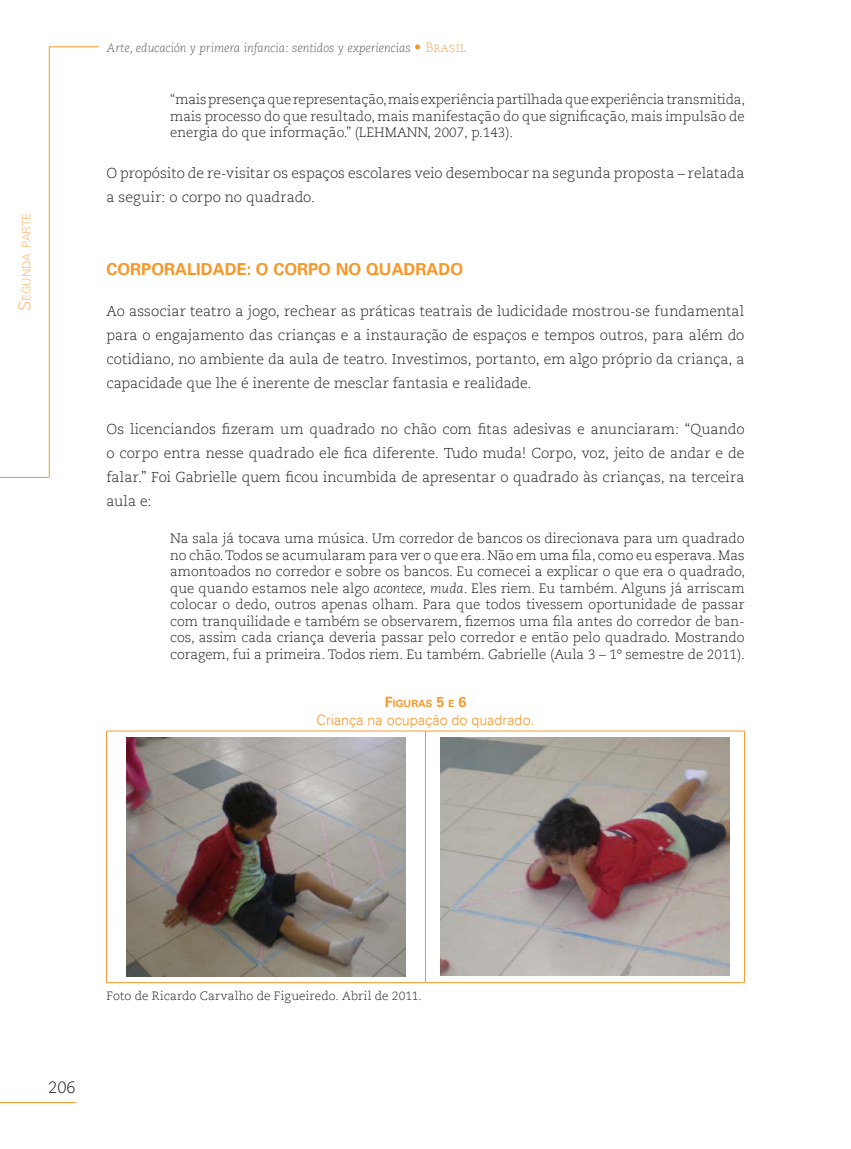
<style>
.page{position:relative;width:851px;height:1149px;background:#fff}
.page>*{position:absolute;margin:0;border:0;box-sizing:border-box;transform-origin:0 0}
.t1{font:700 16.5px "Univers";color:#f79729}
.t2{font:300 16.5px "Caecilia LT Std";color:#231f20}
.t3{font:300 14.25px/24px "Caecilia LT Std";color:#282526;text-align:justify}
.t4{font:300 14.25px "Univers";letter-spacing:.005em;color:#f8992e}
.t5{font:300 13.5px/16.5px "Caecilia LT Std";color:#282526;text-align:justify}
.t6{font:italic 300 12px "Caecilia LT Std";color:#636366}
.t7{font:300 12px "Caecilia LT Std";letter-spacing:.005em;color:#282526}
.t8{font:300 11.55px "Univers";color:#fcbe7c}
.t9{font:700 10.05px "Univers";letter-spacing:.015em;color:#f8992e}
.s1{font-size:16.5px}
.s2{font-style:normal;font-size:14.25px;color:#f79729}
.s3{font-style:normal;font-size:13.5px;color:#faae5e}
.s4{font-style:italic}
.s5{font-size:14.25px}
</style>
<div class="page">
<hr style="left:0;top:1101px;width:76px;height:1px;background:#f79729">
<hr style="left:49px;top:47px;width:1px;height:430px;background:#f79729">
<hr style="left:49px;top:46px;width:50px;height:1px;background:#f79729">
<hr style="left:0;top:477px;width:49px;height:1px;background:#f79729">
<hr style="left:106px;top:730px;width:319px;height:1px;background:#f79729">
<hr style="left:106px;top:731px;width:1px;height:251px;background:#f79729">
<hr style="left:425px;top:730px;width:319px;height:1px;background:#f79729">
<hr style="left:425px;top:731px;width:1px;height:251px;background:#f79729">
<hr style="left:744px;top:731px;width:1px;height:251px;background:#f79729">
<hr style="left:106px;top:982px;width:319px;height:1px;background:#f79729">
<hr style="left:425px;top:982px;width:319px;height:1px;background:#f79729">
<img style="left:127px;top:737px;width:278px;height:239px">
<img style="left:440px;top:737px;width:289px;height:238px">
<p class="t8" style="left:19px;top:311px;width:100px;rotate:-90deg"><span class="s1">S</span>egunda parte</p>
<p class="t6" style="left:106px;top:41px;width:361px">Arte, educación y primera infancia: sentidos y experiencias <span class="s2">•</span> <span class="s3">Brasil</span></p>
<p class="t5" style="left:170px;top:91px;width:576px">“mais presença que representação, mais experiência partilhada que experiência transmitida, mais processo do que resultado, mais manifestação do que significação, mais impulsão de energia do que informação.” (LEHMANN, 2007, p.143).</p>
<p class="t3" style="left:106px;top:161px;width:639px">O propósito de re-visitar os espaços escolares veio desembocar na segunda proposta – relatada a seguir: o corpo no quadrado.</p>
<p class="t1" style="left:106px;top:259px;width:358px">CORPORALIDADE: O CORPO NO QUADRADO</p>
<p class="t3" style="left:106px;top:299px;width:639px">Ao associar teatro a jogo, rechear as práticas teatrais de ludicidade mostrou-se fundamental para o engajamento das crianças e a instauração de espaços e tempos outros, para além do cotidiano, no ambiente da aula de teatro. Investimos, portanto, em algo próprio da criança, a capacidade que lhe é inerente de mesclar fantasia e realidade.</p>
<p class="t3" style="left:106px;top:417px;width:639px">Os licenciandos fizeram um quadrado no chão com fitas adesivas e anunciaram: “Quando o corpo entra nesse quadrado ele fica diferente. Tudo muda! Corpo, voz, jeito de andar e de falar.” Foi Gabrielle quem ficou incumbida de apresentar o quadrado às crianças, na terceira aula e:</p>
<p class="t5" style="left:170px;top:530px;width:576px">Na sala já tocava uma música. Um corredor de bancos os direcionava para um quadrado no chão. Todos se acumularam para ver o que era. Não em uma fila, como eu esperava. Mas amontoados no corredor e sobre os bancos. Eu comecei a explicar o que era o quadrado, que quando estamos nele algo <span class="s4">acontece, muda</span>. Eles riem. Eu também. Alguns já arriscam colocar o dedo, outros apenas olham. Para que todos tivessem oportunidade de passar com tranquilidade e também se observarem, fizemos uma fila antes do corredor de ban&shy;cos, assim cada criança deveria passar pelo corredor e então pelo quadrado. Mostrando coragem, fui a primeira. Todos riem. Eu também. Gabrielle (Aula 3 – 1º semestre de 2011).</p>
<p class="t9" style="left:384px;top:697px;width:83px"><span class="s5">F</span>IGURAS <span class="s5">5</span> E <span class="s5">6</span></p>
<p class="t4" style="left:316px;top:711px;width:219px">Criança na ocupação do quadrado.</p>
<p class="t2" style="left:48px;top:1077px;width:29px">206</p>
<p class="t7" style="left:106px;top:989px;width:317px">Foto de Ricardo Carvalho de Figueiredo. Abril de 2011.</p>
</div>
